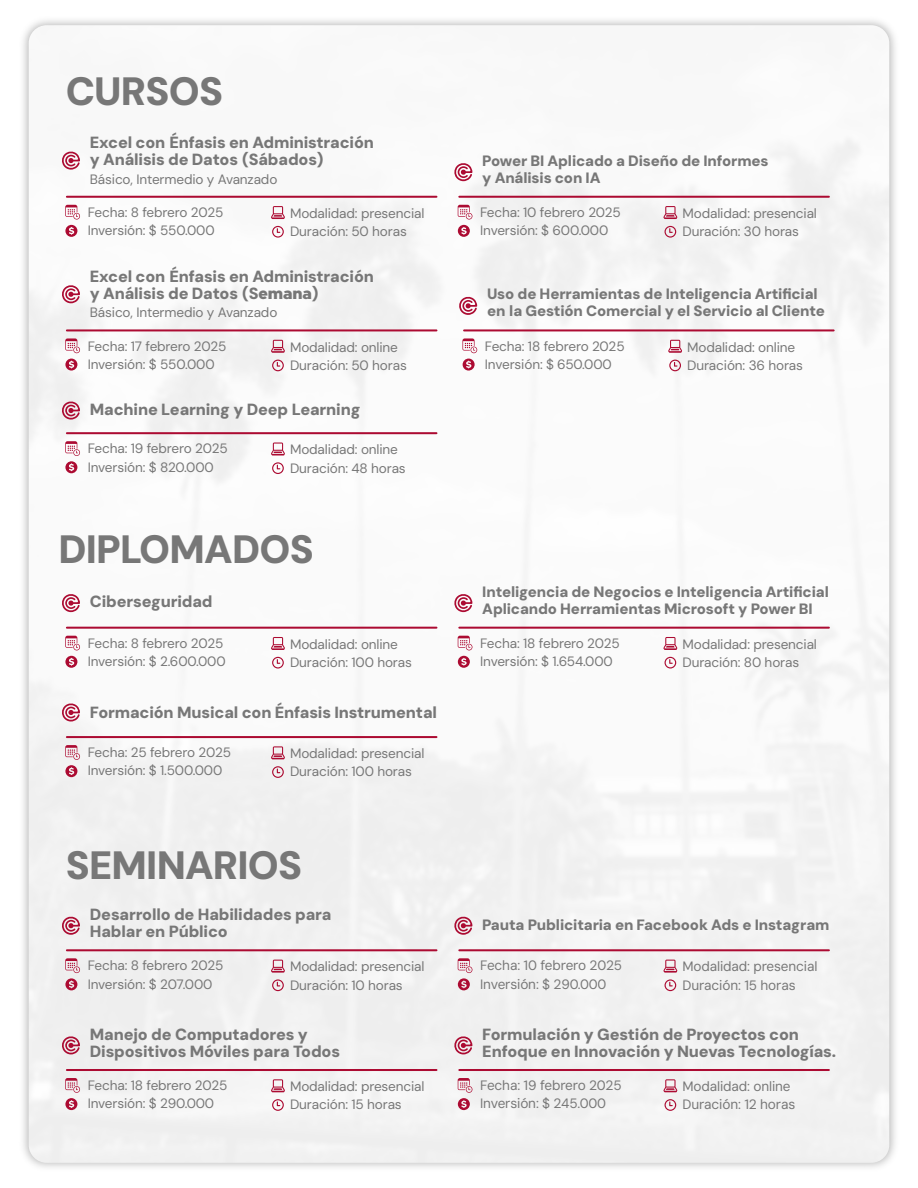
<style>
.page{position:relative;width:918px;height:1188px;background:#fff}
.page>*{position:absolute;margin:0;border:0;box-sizing:border-box;transform-origin:0 0}
.t1{font:900 39.45px "DM Sans";letter-spacing:-.02em;color:#777}
.t2{font:900 16.2px/17.1px "DM Sans";letter-spacing:-.01em;color:#777}
.t3{font:900 15px/17.1px "DM Sans";letter-spacing:-.01em;color:#777}
.t4{font:13.65px/18.1px "DM Sans";letter-spacing:-.01em;color:#777}
.t5{font:13.65px/18.1px "DM Sans 9 pt";letter-spacing:-.01em;color:#777}
.s1{font-family:"Metropolis"}
</style>
<div class="page">
<img style="left:29px;top:25px;width:860px;height:1138px">
<svg style="left:61px;top:593px;width:19px;height:19px"></svg>
<svg style="left:65px;top:636px;width:15px;height:14px"></svg>
<svg style="left:65px;top:656px;width:13px;height:12px"></svg>
<hr style="left:67px;top:627px;width:370px;height:2px;background:#ac0b32">
<svg style="left:271px;top:637px;width:14px;height:13px"></svg>
<svg style="left:272px;top:657px;width:12px;height:12px"></svg>
<svg style="left:454px;top:593px;width:18px;height:19px"></svg>
<svg style="left:458px;top:636px;width:14px;height:14px"></svg>
<svg style="left:458px;top:656px;width:12px;height:12px"></svg>
<hr style="left:459px;top:627px;width:370px;height:2px;background:#ac0b32">
<svg style="left:663px;top:637px;width:15px;height:13px"></svg>
<svg style="left:665px;top:657px;width:11px;height:12px"></svg>
<svg style="left:61px;top:702px;width:19px;height:20px"></svg>
<svg style="left:65px;top:745px;width:15px;height:32px"></svg>
<hr style="left:67px;top:736px;width:370px;height:2px;background:#ac0b32">
<svg style="left:271px;top:746px;width:14px;height:13px"></svg>
<svg style="left:272px;top:766px;width:12px;height:12px"></svg>
<svg style="left:61px;top:916px;width:19px;height:19px"></svg>
<svg style="left:65px;top:958px;width:15px;height:33px"></svg>
<hr style="left:67px;top:949px;width:370px;height:2px;background:#ac0b32">
<svg style="left:271px;top:960px;width:14px;height:13px"></svg>
<svg style="left:272px;top:979px;width:12px;height:12px"></svg>
<svg style="left:454px;top:916px;width:18px;height:19px"></svg>
<svg style="left:458px;top:958px;width:14px;height:33px"></svg>
<hr style="left:459px;top:949px;width:370px;height:2px;background:#ac0b32">
<svg style="left:663px;top:960px;width:15px;height:13px"></svg>
<svg style="left:665px;top:979px;width:11px;height:12px"></svg>
<svg style="left:61px;top:1035px;width:19px;height:19px"></svg>
<svg style="left:65px;top:1078px;width:15px;height:32px"></svg>
<hr style="left:67px;top:1069px;width:370px;height:2px;background:#ac0b32">
<svg style="left:271px;top:1079px;width:14px;height:13px"></svg>
<svg style="left:272px;top:1099px;width:12px;height:12px"></svg>
<svg style="left:454px;top:1035px;width:18px;height:19px"></svg>
<svg style="left:458px;top:1078px;width:14px;height:32px"></svg>
<hr style="left:459px;top:1069px;width:370px;height:2px;background:#ac0b32">
<svg style="left:663px;top:1079px;width:15px;height:13px"></svg>
<svg style="left:665px;top:1099px;width:11px;height:12px"></svg>
<svg style="left:61px;top:151px;width:19px;height:19px"></svg>
<svg style="left:65px;top:205px;width:15px;height:32px"></svg>
<hr style="left:67px;top:196px;width:370px;height:2px;background:#ac0b32">
<svg style="left:271px;top:206px;width:14px;height:13px"></svg>
<svg style="left:272px;top:226px;width:12px;height:12px"></svg>
<svg style="left:454px;top:162px;width:18px;height:19px"></svg>
<svg style="left:458px;top:205px;width:14px;height:32px"></svg>
<hr style="left:459px;top:196px;width:370px;height:2px;background:#ac0b32">
<svg style="left:663px;top:206px;width:15px;height:13px"></svg>
<svg style="left:665px;top:226px;width:11px;height:12px"></svg>
<svg style="left:61px;top:284px;width:19px;height:19px"></svg>
<svg style="left:65px;top:338px;width:15px;height:33px"></svg>
<hr style="left:67px;top:329px;width:370px;height:2px;background:#ac0b32">
<svg style="left:271px;top:340px;width:14px;height:13px"></svg>
<svg style="left:272px;top:360px;width:12px;height:11px"></svg>
<svg style="left:458px;top:296px;width:19px;height:19px"></svg>
<svg style="left:462px;top:338px;width:15px;height:33px"></svg>
<hr style="left:464px;top:329px;width:370px;height:2px;background:#ac0b32">
<svg style="left:668px;top:340px;width:14px;height:13px"></svg>
<svg style="left:669px;top:360px;width:12px;height:11px"></svg>
<svg style="left:61px;top:401px;width:19px;height:19px"></svg>
<svg style="left:65px;top:441px;width:15px;height:33px"></svg>
<hr style="left:67px;top:432px;width:370px;height:2px;background:#ac0b32">
<svg style="left:271px;top:442px;width:14px;height:14px"></svg>
<svg style="left:272px;top:462px;width:12px;height:12px"></svg>
<h1 class="t1" style="left:66px;top:66px;width:159px">CURSOS</h1>
<p class="t2" style="left:90px;top:134px;width:286px">Excel con Énfasis en Administración y Análisis de Datos (Sábados)</p>
<p class="t4" style="left:90px;top:170px;width:189px">Básico, Intermedio y Avanzado</p>
<p class="t4" style="left:88px;top:203px;width:137px">Fecha: 8 febrero 2025<br>Inversión: $ 550.000</p>
<p class="t4" style="left:290px;top:204px;width:136px">Modalidad: presencial<br>Duración: 50 horas</p>
<p class="t2" style="left:90px;top:268px;width:286px">Excel con Énfasis en Administración y Análisis de Datos (S<span class="s1">emana</span>)</p>
<p class="t4" style="left:90px;top:303px;width:189px">Básico, Intermedio y Avanzado</p>
<p class="t4" style="left:88px;top:337px;width:140px">Fecha: 17 febrero 2025<br>Inversión: $ 550.000</p>
<p class="t4" style="left:290px;top:338px;width:118px">Modalidad: online<br>Duración: 50 horas</p>
<p class="t2" style="left:90px;top:401px;width:272px">Machine Learning y Deep Learning</p>
<p class="t4" style="left:88px;top:439px;width:141px">Fecha: 19 febrero 2025<br>Inversión: $ 820.000</p>
<p class="t4" style="left:290px;top:440px;width:117px">Modalidad: online<br>Duración: 48 horas</p>
<h1 class="t1" style="left:58px;top:524px;width:257px">DIPLOMADOS</h1>
<p class="t2" style="left:90px;top:593px;width:124px">Ciberseguridad</p>
<p class="t4" style="left:88px;top:634px;width:139px">Fecha: 8 febrero 2025<br>Inversión: $ 2.600.000</p>
<p class="t4" style="left:290px;top:635px;width:123px">Modalidad: online<br>Duración: 100 horas</p>
<p class="t2" style="left:90px;top:703px;width:349px">Formación Musical con Énfasis Instrumental</p>
<p class="t4" style="left:88px;top:743px;width:145px">Fecha: 25 febrero 2025<br>Inversión: $ 1.500.000</p>
<p class="t4" style="left:290px;top:744px;width:136px">Modalidad: presencial<br>Duración: 100 horas</p>
<h1 class="t1" style="left:66px;top:840px;width:238px">SEMINARIOS</h1>
<p class="t2" style="left:90px;top:905px;width:243px">Desarrollo de Habilidades para<br>Hablar en Público</p>
<p class="t4" style="left:88px;top:957px;width:137px">Fecha: 8 febrero 2025<br>Inversión: $ 207.000</p>
<p class="t4" style="left:290px;top:957px;width:136px">Modalidad: presencial<br>Duración: 10 horas</p>
<p class="t2" style="left:90px;top:1026px;width:252px">Manejo de Computadores y<br>Dispositivos Móviles para Todos</p>
<p class="t4" style="left:88px;top:1076px;width:141px">Fecha: 18 febrero 2025<br>Inversión: $ 290.000</p>
<p class="t4" style="left:290px;top:1077px;width:136px">Modalidad: presencial<br>Duración: 15 horas</p>
<p class="t3" style="left:482px;top:152px;width:288px">Power BI Aplicado a Diseño de Informes y Análisis con IA</p>
<p class="t4" style="left:480px;top:203px;width:142px">Fecha: 10 febrero 2025<br>Inversión: $ 600.000</p>
<p class="t4" style="left:682px;top:204px;width:136px">Modalidad: presencial<br>Duración: 30 horas</p>
<p class="t3" style="left:487px;top:286px;width:339px">Uso de Herramientas de Inteligencia Artificial en la Gestión Comercial y el Servicio al Cliente</p>
<p class="t4" style="left:485px;top:337px;width:141px">Fecha: 18 febrero 2025<br>Inversión: $ 650.000</p>
<p class="t4" style="left:687px;top:338px;width:117px">Modalidad: online<br>Duración: 36 horas</p>
<p class="t3" style="left:482px;top:583px;width:348px">Inteligencia de Negocios e Inteligencia Artificial<br>Aplicando Herramientas Microsoft y Power BI</p>
<p class="t4" style="left:480px;top:634px;width:141px">Fecha: 18 febrero 2025<br>Inversión: $ 1.654.000</p>
<p class="t4" style="left:682px;top:635px;width:136px">Modalidad: presencial<br>Duración: 80 horas</p>
<p class="t3" style="left:482px;top:916px;width:349px">Pauta Publicitaria en Facebook Ads e Instagram</p>
<p class="t5" style="left:480px;top:956px;width:143px">Fecha: 10 febrero 2025<br>Inversión: $ 290.000</p>
<p class="t5" style="left:682px;top:957px;width:136px">Modalidad: presencial<br>Duración: 15 horas</p>
<p class="t2" style="left:482px;top:1026px;width:355px">Formulación y Gestión de Proyectos con<br>Enfoque en Innovación y Nuevas Tecnologías.</p>
<p class="t5" style="left:480px;top:1076px;width:143px">Fecha: 19 febrero 2025<br>Inversión: $ 245.000</p>
<p class="t5" style="left:682px;top:1077px;width:114px">Modalidad: online<br>Duración: 12 horas</p>
</div>
